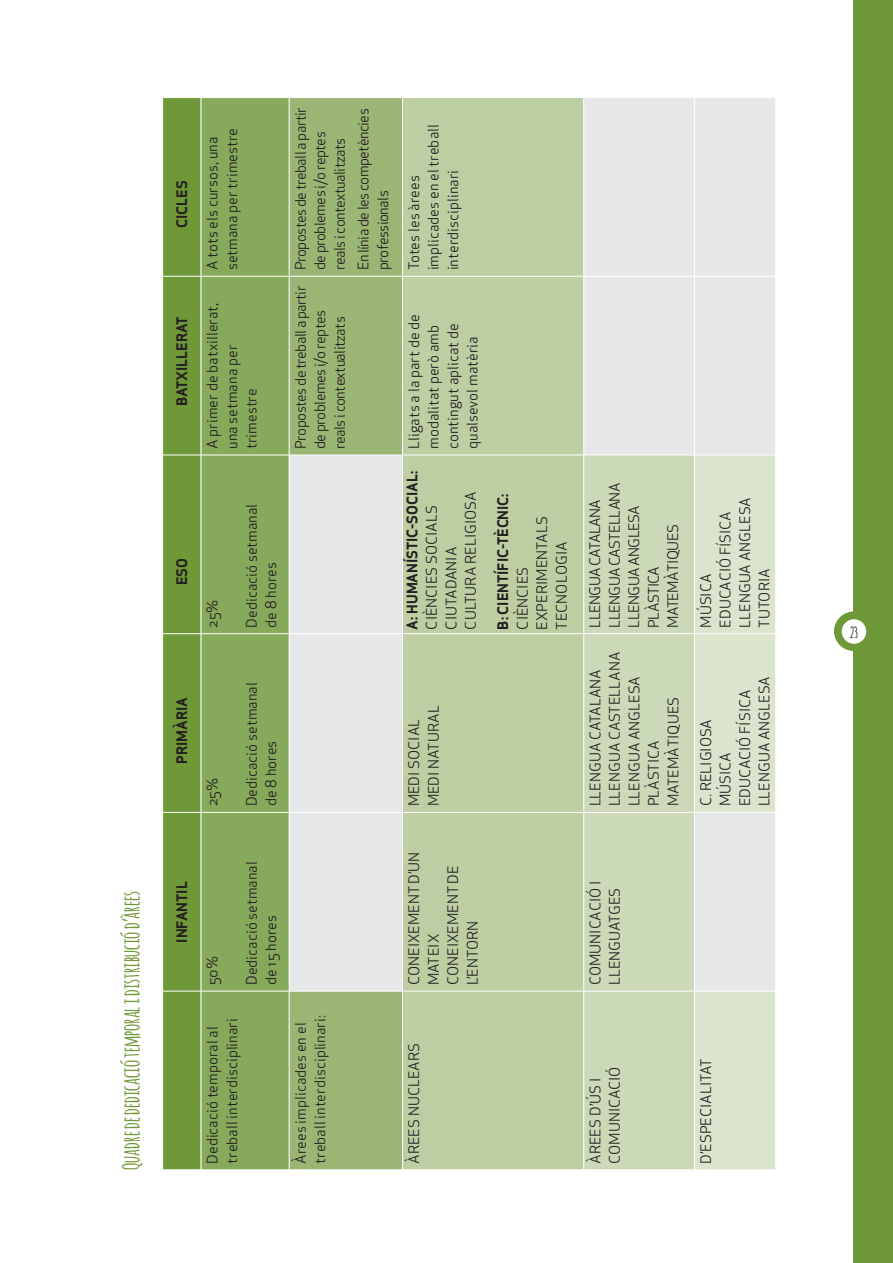
<style>
.page{position:relative;width:893px;height:1263px;background:#fff}
.page>*{position:absolute;margin:0;border:0;box-sizing:border-box;transform-origin:0 0}
.t1{font:700 22.5px "Amatic";color:#6f9838}
.t2{font:700 15px "Amatic";color:#231f20}
.t3{font:14.25px/19.5px "Apex Sans Book ST";color:#231f20}
.t4{font:14.25px/19.5px "Apex Sans Book ST";letter-spacing:-.04em;color:#231f20}
.t5{font:14.25px "Apex Sans Bold T";color:#231f20}
</style>
<div class="page">
<div style="left:854px;top:0;width:39px;height:1263px;background:#6f9838"></div>
<div style="left:834px;top:611px;width:39px;height:40px;background:#6f9838;border-radius:50%"></div>
<div style="left:842px;top:619px;width:24px;height:25px;background:#fff;border-radius:50%"></div>
<div style="left:163px;top:98px;width:37px;height:1071px;background:#6f9838"></div>
<div style="left:202px;top:98px;width:87px;height:1071px;background:#87a95b"></div>
<div style="left:290px;top:992px;width:112px;height:177px;background:#9bb674"></div>
<svg style="left:290px;top:98px;width:485px;height:893px;background:#d4dbcd"></svg>
<div style="left:403px;top:98px;width:180px;height:1071px;background:#bdcea3"></div>
<div style="left:584px;top:456px;width:110px;height:713px;background:#cbd9b8"></div>
<svg style="left:695px;top:456px;width:80px;height:713px;background:#dde5d4"></svg>
<hr style="left:402px;top:812px;width:1px;height:179px;background:#fff">
<hr style="left:402px;top:634px;width:1px;height:178px;background:#fff">
<hr style="left:402px;top:455px;width:1px;height:179px;background:#fff">
<hr style="left:402px;top:276px;width:1px;height:179px;background:#fff">
<hr style="left:402px;top:97px;width:1px;height:179px;background:#fff">
<hr style="left:583px;top:812px;width:1px;height:179px;background:#fff">
<hr style="left:583px;top:634px;width:1px;height:178px;background:#fff">
<hr style="left:583px;top:455px;width:1px;height:179px;background:#fff">
<hr style="left:583px;top:276px;width:1px;height:179px;background:#fff">
<hr style="left:583px;top:97px;width:1px;height:179px;background:#fff">
<hr style="left:694px;top:812px;width:1px;height:179px;background:#fff">
<hr style="left:694px;top:634px;width:1px;height:178px;background:#fff">
<hr style="left:694px;top:455px;width:1px;height:179px;background:#fff">
<hr style="left:694px;top:276px;width:1px;height:179px;background:#fff">
<hr style="left:694px;top:97px;width:1px;height:179px;background:#fff">
<hr style="left:163px;top:276px;width:38px;height:1px;background:#fff">
<hr style="left:201px;top:276px;width:88px;height:1px;background:#fff">
<hr style="left:289px;top:276px;width:113px;height:1px;background:#fff">
<hr style="left:403px;top:276px;width:181px;height:1px;background:#fff">
<hr style="left:584px;top:276px;width:110px;height:1px;background:#fff">
<hr style="left:695px;top:276px;width:80px;height:1px;background:#fff">
<hr style="left:163px;top:455px;width:38px;height:1px;background:#fff">
<hr style="left:201px;top:455px;width:88px;height:1px;background:#fff">
<hr style="left:289px;top:455px;width:113px;height:1px;background:#fff">
<hr style="left:403px;top:455px;width:181px;height:1px;background:#fff">
<hr style="left:584px;top:455px;width:110px;height:1px;background:#fff">
<hr style="left:695px;top:455px;width:80px;height:1px;background:#fff">
<hr style="left:163px;top:633px;width:38px;height:1px;background:#fff">
<hr style="left:201px;top:633px;width:88px;height:1px;background:#fff">
<hr style="left:289px;top:633px;width:113px;height:1px;background:#fff">
<hr style="left:403px;top:633px;width:181px;height:1px;background:#fff">
<hr style="left:584px;top:633px;width:110px;height:1px;background:#fff">
<hr style="left:695px;top:633px;width:80px;height:1px;background:#fff">
<hr style="left:163px;top:812px;width:38px;height:1px;background:#fff">
<hr style="left:201px;top:812px;width:88px;height:1px;background:#fff">
<hr style="left:289px;top:812px;width:113px;height:1px;background:#fff">
<hr style="left:403px;top:812px;width:181px;height:1px;background:#fff">
<hr style="left:584px;top:812px;width:110px;height:1px;background:#fff">
<hr style="left:695px;top:812px;width:80px;height:1px;background:#fff">
<hr style="left:163px;top:991px;width:38px;height:1px;background:#fff">
<hr style="left:201px;top:991px;width:88px;height:1px;background:#fff">
<hr style="left:403px;top:991px;width:181px;height:1px;background:#fff">
<hr style="left:584px;top:991px;width:110px;height:1px;background:#fff">
<hr style="left:695px;top:991px;width:80px;height:1px;background:#fff">
<p class="t5" style="left:173px;top:228px;width:49px;rotate:-90deg">CICLES</p>
<p class="t5" style="left:173px;top:406px;width:92px;rotate:-90deg">BATXILLERAT</p>
<p class="t5" style="left:173px;top:585px;width:29px;rotate:-90deg">ESO</p>
<p class="t5" style="left:173px;top:764px;width:69px;rotate:-90deg">PRIMÀRIA</p>
<h1 class="t1" style="left:115px;top:1170px;width:280px;rotate:-90deg">Quadre de dedicació temporal i distribució d’àrees</h1>
<p class="t5" style="left:173px;top:942px;width:63px;rotate:-90deg">INFANTIL</p>
<p class="t3" style="left:203px;top:270px;width:144px;rotate:-90deg">A tots els cursos, una setmana per trimestre</p>
<p class="t3" style="left:203px;top:449px;width:147px;rotate:-90deg">A primer de batxillerat, una setmana per trimestre</p>
<p class="t3" style="left:203px;top:628px;width:30px;rotate:-90deg">25%</p>
<p class="t3" style="left:242px;top:628px;width:125px;rotate:-90deg">Dedicació setmanal de 8 hores</p>
<p class="t4" style="left:291px;top:270px;width:165px;rotate:-90deg">Propostes de treball a partir de problemes i/o reptes reals i contextualitzats</p>
<p class="t4" style="left:353px;top:270px;width:163px;rotate:-90deg">En línia de les competències professionals</p>
<p class="t4" style="left:291px;top:449px;width:165px;rotate:-90deg">Propostes de treball a partir de problemes i/o reptes reals i contextualitzats</p>
<p class="t3" style="left:404px;top:270px;width:148px;rotate:-90deg">Totes les àrees implicades en el treball interdisciplinari</p>
<p class="t3" style="left:404px;top:449px;width:137px;rotate:-90deg">Lligats a la part de de modalitat però amb contingut aplicat de qualsevol matèria</p>
<p class="t5" style="left:403px;top:629px;width:160px;rotate:-90deg">A: HUMANÍSTIC-SOCIAL:</p>
<p class="t3" style="left:422px;top:629px;width:139px;rotate:-90deg">CIÈNCIES SOCIALS<br>CIUTADANIA<br>CULTURA RELIGIOSA</p>
<p class="t5" style="left:494px;top:629px;width:138px;rotate:-90deg">B: CIENTÍFIC-TÈCNIC:</p>
<p class="t3" style="left:513px;top:629px;width:115px;rotate:-90deg">CIÈNCIES<br>EXPERIMENTALS<br>TECNOLOGIA</p>
<p class="t3" style="left:203px;top:806px;width:30px;rotate:-90deg">25%</p>
<p class="t3" style="left:242px;top:806px;width:125px;rotate:-90deg">Dedicació setmanal de 8 hores</p>
<p class="t3" style="left:203px;top:985px;width:31px;rotate:-90deg">50%</p>
<p class="t3" style="left:242px;top:985px;width:125px;rotate:-90deg">Dedicació setmanal de 15 hores</p>
<p class="t3" style="left:203px;top:1164px;width:147px;rotate:-90deg">Dedicació temporal al treball interdisciplinari</p>
<p class="t3" style="left:291px;top:1164px;width:150px;rotate:-90deg">Àrees implicades en el treball interdisciplinari:</p>
<p class="t3" style="left:404px;top:806px;width:103px;rotate:-90deg">MEDI SOCIAL<br>MEDI NATURAL</p>
<p class="t3" style="left:404px;top:985px;width:135px;rotate:-90deg">CONEIXEMENT D’UN<br>MATEIX<br>CONEIXEMENT DE<br>L’ENTORN</p>
<p class="t3" style="left:404px;top:1164px;width:123px;rotate:-90deg">ÀREES NUCLEARS</p>
<p class="t4" style="left:585px;top:628px;width:147px;rotate:-90deg">LLENGUA CATALANA<br>LLENGUA CASTELLANA<br>LLENGUA ANGLESA<br>PLÀSTICA<br>MATEMÀTIQUES</p>
<p class="t3" style="left:585px;top:806px;width:156px;rotate:-90deg">LLENGUA CATALANA<br>LLENGUA CASTELLANA<br>LLENGUA ANGLESA<br>PLÀSTICA<br>MATEMÀTIQUES</p>
<p class="t3" style="left:696px;top:628px;width:132px;rotate:-90deg">MÚSICA<br>EDUCACIÓ FÍSICA<br>LLENGUA ANGLESA<br>TUTORIA</p>
<p class="t3" style="left:696px;top:806px;width:132px;rotate:-90deg">C. RELIGIOSA<br>MÚSICA<br>EDUCACIÓ FÍSICA<br>LLENGUA ANGLESA</p>
<p class="t3" style="left:585px;top:985px;width:106px;rotate:-90deg">COMUNICACIÓ I<br>LLENGUATGES</p>
<p class="t3" style="left:585px;top:1164px;width:99px;rotate:-90deg">ÀREES D’ÚS I<br>COMUNICACIÓ</p>
<p class="t3" style="left:696px;top:1164px;width:107px;rotate:-90deg">D’ESPECIALITAT</p>
<p class="t2" style="left:850px;top:621px;width:9px">23</p>
</div>
